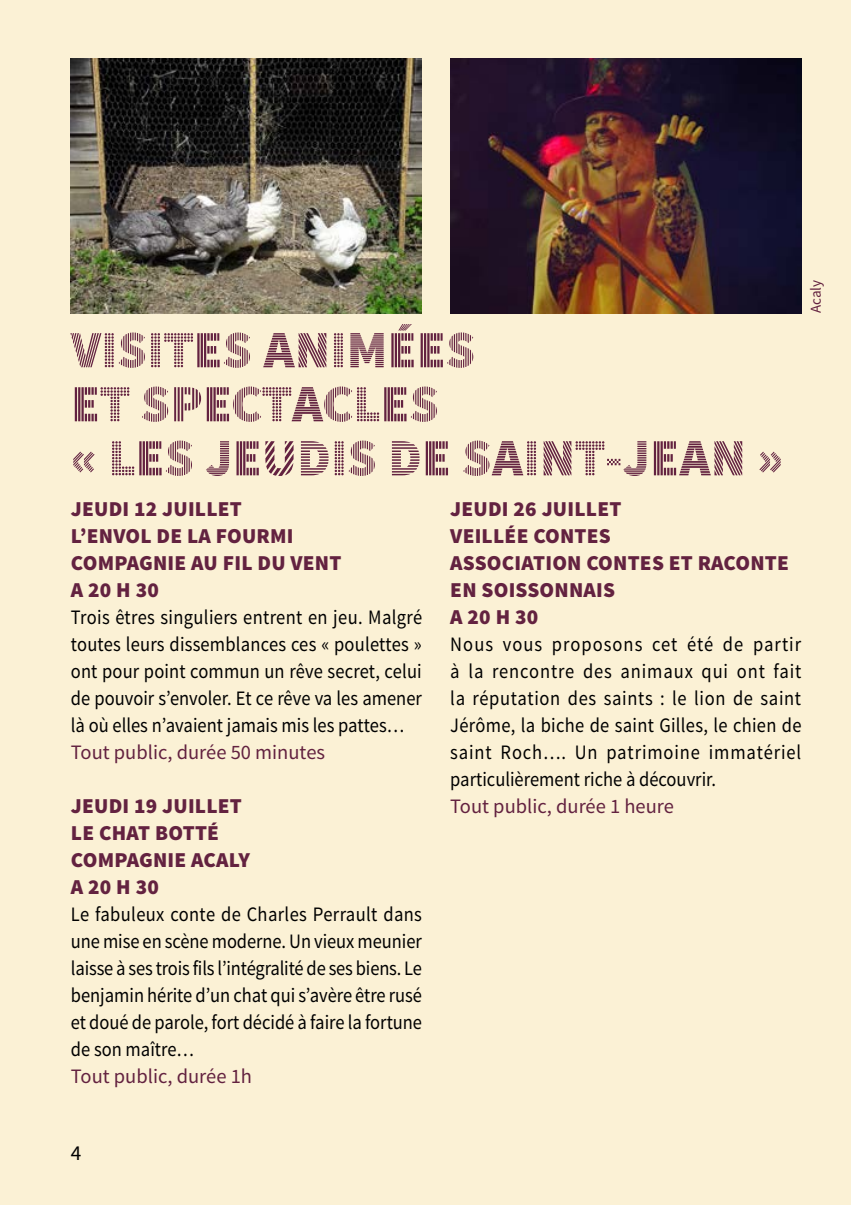
<style>
.page{position:relative;width:851px;height:1205px;background:#fff}
.page>*{position:absolute;margin:0;border:0;box-sizing:border-box;transform-origin:0 0}
.t1{font:52.5px/54px "Source Sans Pro DISPLAY";color:#632240}
.t2{font:900 21.25px/27px "Source Sans Pro";letter-spacing:.01em;color:#632240}
.t3{font:21.25px "Source Sans Pro";color:#000}
.t4{font:20.5px/27px "Source Sans Pro";color:#000;text-align:justify;scale:.9 1}
.t5{font:20.5px "Source Sans Pro";color:#632240}
.t6{font:15px "Source Sans Pro";color:#632240}
</style>
<div class="page">
<div style="left:0;top:0;width:850px;height:1205px;background:#fbf1d5"></div>
<img style="left:450px;top:58px;width:351px;height:255px">
<img style="left:71px;top:58px;width:351px;height:255px">
<h1 class="t1" style="left:71px;top:324px;width:713px">VISITES ANIMÉES<br>ET SPECTACLES<br>« LES JEUDIS DE SAINT-JEAN »</h1>
<p class="t6" style="left:806px;top:313px;width:35px;rotate:-90deg">Acaly</p>
<p class="t2" style="left:71px;top:496px;width:272px">JEUDI 12 JUILLET<br>L’ENVOL DE LA FOURMI<br>COMPAGNIE AU FIL DU VENT<br>A 20 H 30</p>
<p class="t4" style="left:71px;top:604px;width:392px">Trois êtres singuliers entrent en jeu. Malgré toutes leurs dissemblances ces « poulettes » ont pour point commun un rêve secret, celui de pouvoir s’envoler. Et ce rêve va les amener là où elles n’avaient jamais mis les pattes…</p>
<p class="t5" style="left:71px;top:739px;width:256px">Tout public, durée 50 minutes</p>
<p class="t2" style="left:71px;top:793px;width:181px">JEUDI 19 JUILLET<br>LE CHAT BOTTÉ<br>COMPAGNIE ACALY<br>A 20 H 30</p>
<p class="t4" style="left:71px;top:901px;width:391px">Le fabuleux conte de Charles Perrault dans une mise en scène moderne. Un vieux meunier laisse à ses trois fils l’intégralité de ses biens. Le benjamin hérite d’un chat qui s’avère être rusé et doué de parole, fort décidé à faire la fortune de son maître…</p>
<p class="t5" style="left:71px;top:1063px;width:182px">Tout public, durée 1h</p>
<p class="t2" style="left:450px;top:496px;width:340px">JEUDI 26 JUILLET<br>VEILLÉE CONTES<br>ASSOCIATION CONTES ET RACONTE<br>EN SOISSONNAIS<br>A 20 H 30</p>
<p class="t4" style="left:450px;top:631px;width:392px">Nous vous proposons cet été de partir à la rencontre des animaux qui ont fait la réputation des saints : le lion de saint Jérôme, la biche de saint Gilles, le chien de saint Roch…. Un patrimoine immatériel particulièrement riche à découvrir.</p>
<p class="t5" style="left:450px;top:793px;width:225px">Tout public, durée 1 heure</p>
<p class="t3" style="left:71px;top:1140px;width:12px">4</p>
</div>
